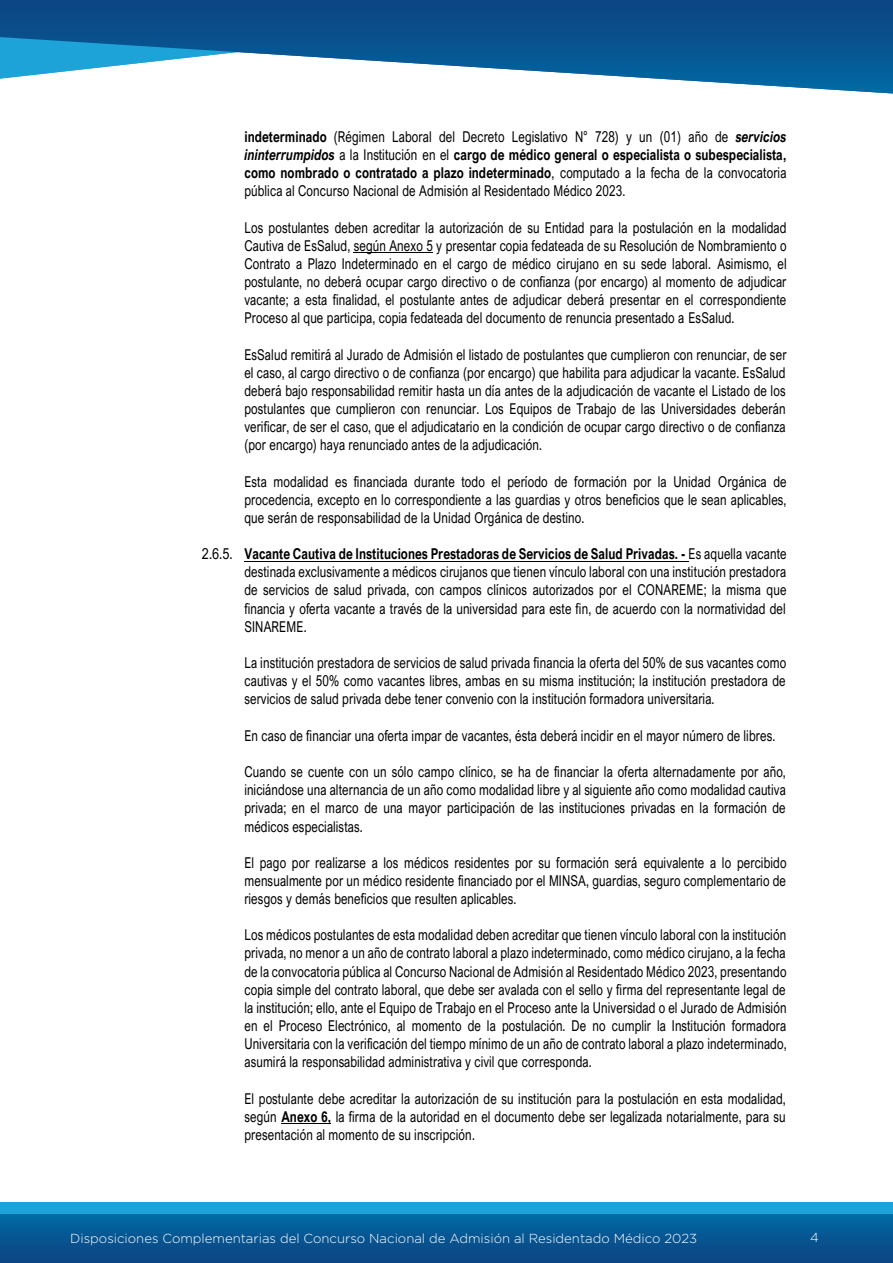
<style>
.page{position:relative;width:893px;height:1263px;background:#fff}
.page>*{position:absolute;margin:0;border:0;box-sizing:border-box;transform-origin:0 0}
.t1{font:15px/18.1px "Arial Nova";letter-spacing:.015em;color:#000;text-align:justify;scale:.78 1}
.t2{font:15px/18.1px "Arial Nova";letter-spacing:.015em;color:#000;text-align:justify;scale:.85 1}
.t3{font:300 13.05px "Gotham";color:#fff}
.s1{font-weight:700}
.s2{font-weight:700;font-style:italic}
</style>
<div class="page">
<div style="left:0;top:1202px;width:893px;height:50px;background:#1da3d8"></div>
<div style="left:0;top:1214px;width:893px;height:49px;background:linear-gradient(to bottom,#0169a3,#0d4381)"></div>
<svg style="left:0;top:0;width:893px;height:93px"></svg>
<hr style="left:354px;top:252px;width:79px;height:1px;background:#000">
<hr style="left:244px;top:561px;width:444px;height:1px;background:#000">
<hr style="left:281px;top:1123px;width:50px;height:1px;background:#000">
<p class="t1" style="left:244px;top:128px;width:697px"><span class="s1">indeterminado</span> (Régimen Laboral del Decreto Legislativo N° 728) y un (01) año de <span class="s2">servicios ininterrumpidos</span> a la Institución en el <span class="s1">cargo de médico general o especialista o subespecialista, como nombrado o contratado a plazo indeterminado</span>, computado a la fecha de la convocatoria pública al Concurso Nacional de Admisión al Residentado Médico 2023.</p>
<p class="t1" style="left:244px;top:218px;width:697px">Los postulantes deben acreditar la autorización de su Entidad para la postulación en la modalidad Cautiva de EsSalud, según Anexo 5 y presentar copia fedateada de su Resolución de Nombramiento o Contrato a Plazo Indeterminado en el cargo de médico cirujano en su sede laboral. Asimismo, el postulante, no deberá ocupar cargo directivo o de confianza (por encargo) al momento de adjudicar vacante; a esta finalidad, el postulante antes de adjudicar deberá presentar en el correspondiente Proceso al que participa, copia fedateada del documento de renuncia presentado a EsSalud.</p>
<p class="t1" style="left:244px;top:345px;width:697px">EsSalud remitirá al Jurado de Admisión el listado de postulantes que cumplieron con renunciar, de ser el caso, al cargo directivo o de confianza (por encargo) que habilita para adjudicar la vacante. EsSalud deberá bajo responsabilidad remitir hasta un día antes de la adjudicación de vacante el Listado de los postulantes que cumplieron con renunciar. Los Equipos de Trabajo de las Universidades deberán verificar, de ser el caso, que el adjudicatario en la condición de ocupar cargo directivo o de confianza (por encargo) haya renunciado antes de la adjudicación.</p>
<p class="t1" style="left:244px;top:472px;width:696px">Esta modalidad es financiada durante todo el período de formación por la Unidad Orgánica de procedencia, excepto en lo correspondiente a las guardias y otros beneficios que le sean aplicables, que serán de responsabilidad de la Unidad Orgánica de destino.</p>
<p class="t2" style="left:244px;top:545px;width:639px;text-indent:-42px">2.6.5. <span class="s1">Vacante Cautiva de Instituciones Prestadoras de Servicios de Salud Privadas. -</span> Es aquella vacante destinada exclusivamente a médicos cirujanos que tienen vínculo laboral con una institución prestadora de servicios de salud privada, con campos clínicos autorizados por el CONAREME; la misma que financia y oferta vacante a través de la universidad para este fin, de acuerdo con la normatividad del SINAREME.</p>
<p class="t1" style="left:244px;top:654px;width:696px">La institución prestadora de servicios de salud privada financia la oferta del 50% de sus vacantes como cautivas y el 50% como vacantes libres, ambas en su misma institución; la institución prestadora de servicios de salud privada debe tener convenio con la institución formadora universitaria.</p>
<p class="t1" style="left:244px;top:726px;width:682px">En caso de financiar una oferta impar de vacantes, ésta deberá incidir en el mayor número de libres.</p>
<p class="t1" style="left:244px;top:762px;width:696px">Cuando se cuente con un sólo campo clínico, se ha de financiar la oferta alternadamente por año, iniciándose una alternancia de un año como modalidad libre y al siguiente año como modalidad cautiva privada; en el marco de una mayor participación de las instituciones privadas en la formación de médicos especialistas.</p>
<p class="t1" style="left:244px;top:853px;width:696px">El pago por realizarse a los médicos residentes por su formación será equivalente a lo percibido mensualmente por un médico residente financiado por el MINSA, guardias, seguro complementario de riesgos y demás beneficios que resulten aplicables.</p>
<p class="t1" style="left:244px;top:926px;width:697px">Los médicos postulantes de esta modalidad deben acreditar que tienen vínculo laboral con la institución privada, no menor a un año de contrato laboral a plazo indeterminado, como médico cirujano, a la fecha de la convocatoria pública al Concurso Nacional de Admisión al Residentado Médico 2023, presentando copia simple del contrato laboral, que debe ser avalada con el sello y firma del representante legal de la institución; ello, ante el Equipo de Trabajo en el Proceso ante la Universidad o el Jurado de Admisión en el Proceso Electrónico, al momento de la postulación. De no cumplir la Institución formadora Universitaria con la verificación del tiempo mínimo de un año de contrato laboral a plazo indeterminado, asumirá la responsabilidad administrativa y civil que corresponda.</p>
<p class="t1" style="left:244px;top:1089px;width:695px">El postulante debe acreditar la autorización de su institución para la postulación en esta modalidad, según <span class="s1">Anexo 6,</span> la firma de la autoridad en el documento debe ser legalizada notarialmente, para su presentación al momento de su inscripción.</p>
<p class="t3" style="left:70px;top:1231px;width:628px">Disposiciones Complementarias del Concurso Nacional de Admisión al Residentado Médico 2023</p>
<p class="t3" style="left:810px;top:1230px;width:10px">4</p>
</div>
